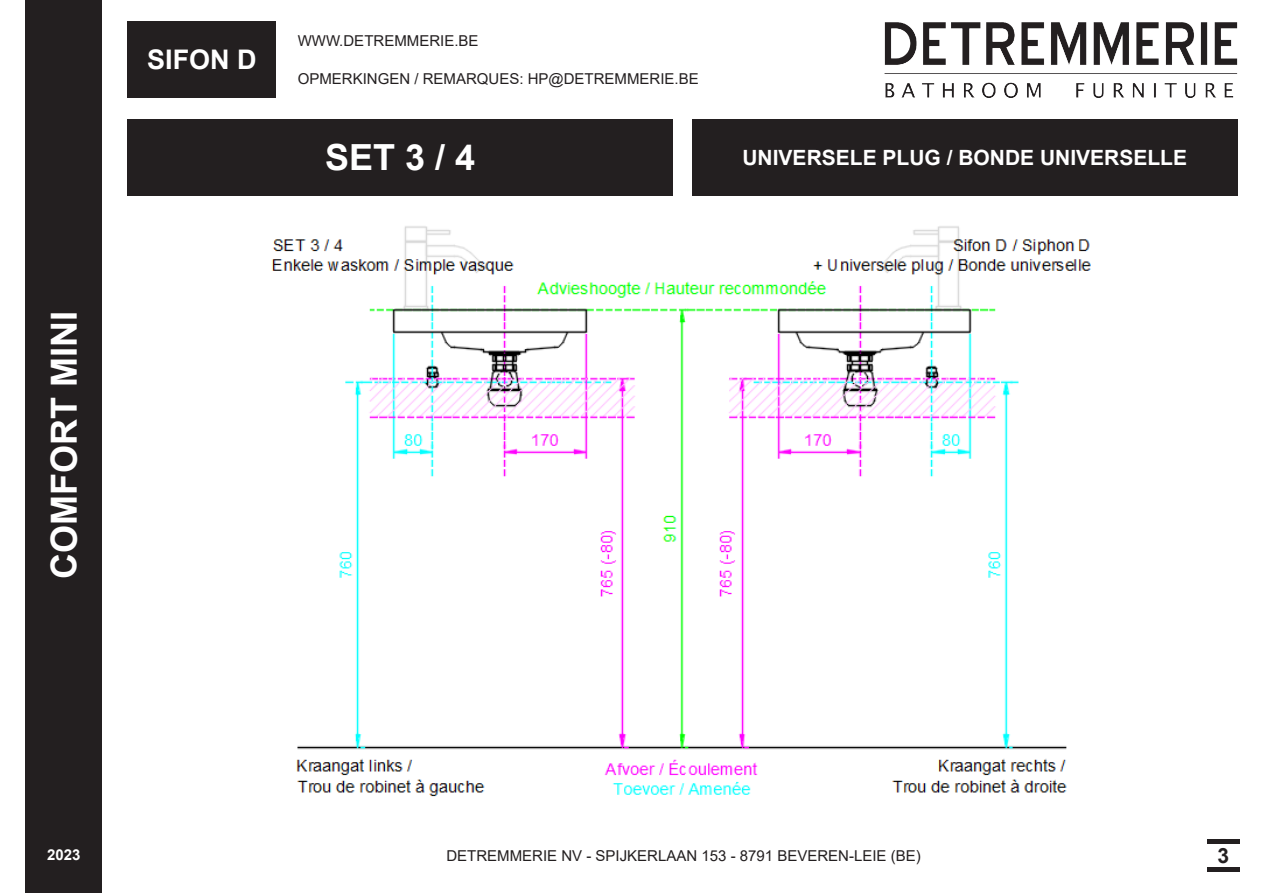
<style>
.page{position:relative;width:1263px;height:893px;background:#fff}
.page>*{position:absolute;margin:0;border:0;box-sizing:border-box;transform-origin:0 0}
.t1{font:700 36px "Arial";color:#fff}
.t2{font:700 27px "Arial";color:#fff}
.t3{font:700 21px "Arial";color:#fff}
.t4{font:700 21px "Arial";color:#231f20}
.t5{font:15px "Arial";color:#231f20}
.t6{font:700 15px "Arial";color:#fff}
</style>
<div class="page">
<img style="left:271px;top:226px;width:820px;height:571px">
<div style="left:26px;top:0;width:76px;height:893px;background:#231f20"></div>
<img style="left:885px;top:22px;width:352px;height:76px">
<div style="left:128px;top:21px;width:148px;height:77px;background:#231f20"></div>
<hr style="left:1207px;top:839px;width:32px;height:4px;background:#231f20">
<div style="left:1207px;top:867px;width:32px;height:5px;background:#231f20"></div>
<div style="left:128px;top:119px;width:545px;height:77px;background:#231f20"></div>
<div style="left:692px;top:119px;width:545px;height:77px;background:#231f20"></div>
<p class="t1" style="left:39px;top:579px;width:269px;rotate:-90deg">COMFORT MINI</p>
<p class="t2" style="left:147px;top:41px;width:111px">SIFON D</p>
<p class="t5" style="left:298px;top:30px;width:182px">WWW.DETREMMERIE.BE</p>
<p class="t5" style="left:298px;top:69px;width:403px">OPMERKINGEN / REMARQUES: HP@DETREMMERIE.BE</p>
<p class="t1" style="left:325px;top:132px;width:152px">SET 3 / 4</p>
<p class="t3" style="left:742px;top:143px;width:446px">UNIVERSELE PLUG / BONDE UNIVERSELLE</p>
<p class="t6" style="left:47px;top:844px;width:35px">2023</p>
<p class="t5" style="left:446px;top:845px;width:476px">DETREMMERIE NV - SPIJKERLAAN 153 - 8791 BEVEREN-LEIE (BE)</p>
<p class="t4" style="left:1217px;top:841px;width:13px">3</p>
</div>
